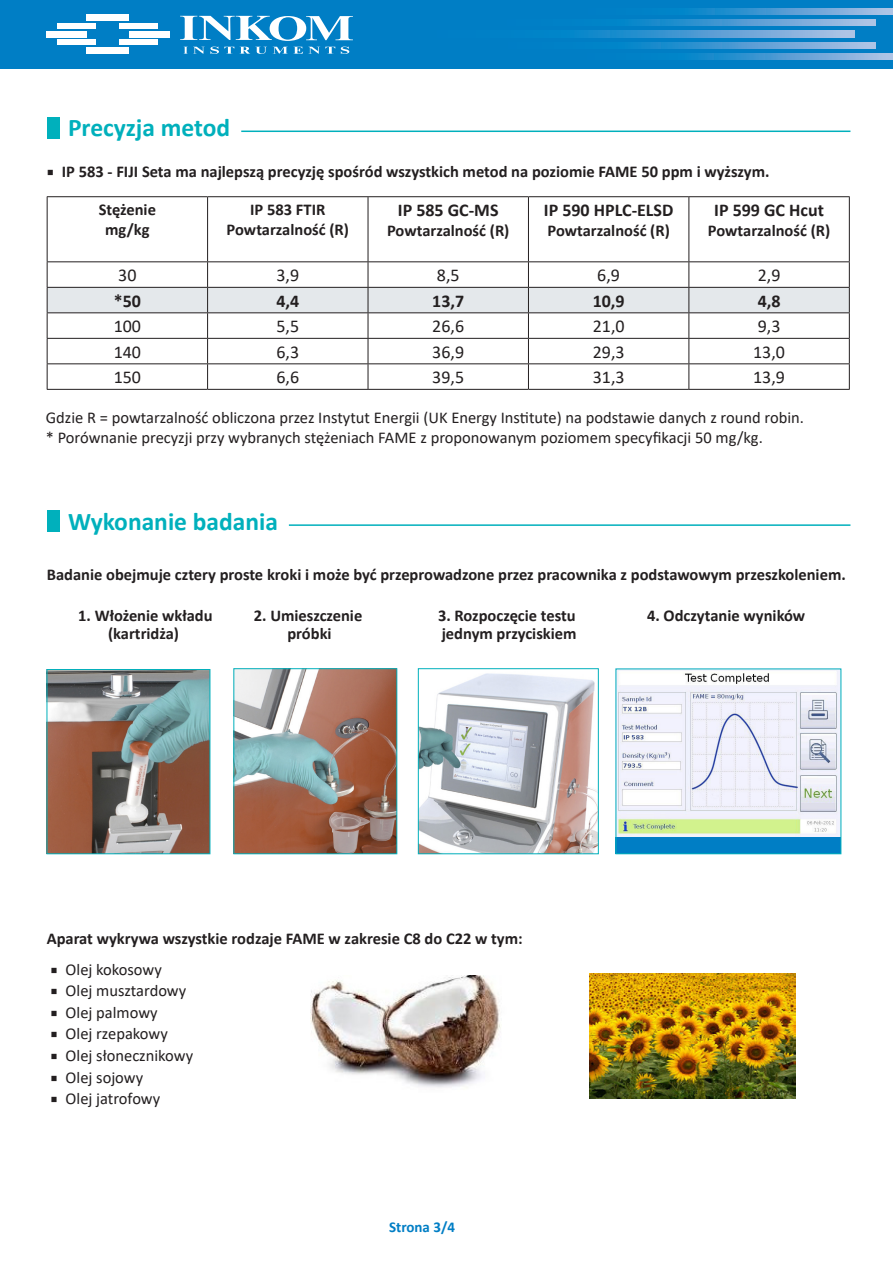
<style>
.page{position:relative;width:893px;height:1263px;background:#fff}
.page>*{position:absolute;margin:0;border:0;box-sizing:border-box;transform-origin:0 0}
.t1{font:700 25.5px "Calibri";color:#00b0bc}
.t2{font:18px "Calibri";color:#231f20}
.t3{font:700 18px "Calibri";color:#231f20}
.t4{font:700 16.5px/18px "Calibri";color:#231f20;text-align:center}
.t5{font:16.5px/19.8px "Calibri";color:#231f20}
.t6{font:700 15px "Calibri";color:#007ec5}
.s1{font-family:"Minion Pro";font-weight:400;font-size:18px}
.s2{font-family:"Minion Pro";font-size:18px}
</style>
<div class="page">
<div style="left:47px;top:117px;width:13px;height:21px;background:#00b0bc"></div>
<hr style="left:241px;top:131px;width:609px;height:1px;background:#00b0bc">
<hr style="left:47px;top:196px;width:161px;height:1px;background:#231f20">
<hr style="left:47px;top:197px;width:1px;height:64px;background:#231f20">
<hr style="left:208px;top:196px;width:160px;height:1px;background:#231f20">
<hr style="left:207px;top:197px;width:1px;height:64px;background:#231f20">
<hr style="left:368px;top:196px;width:160px;height:1px;background:#231f20">
<hr style="left:368px;top:197px;width:1px;height:64px;background:#231f20">
<hr style="left:528px;top:196px;width:161px;height:1px;background:#231f20">
<hr style="left:528px;top:197px;width:1px;height:64px;background:#231f20">
<hr style="left:689px;top:196px;width:161px;height:1px;background:#231f20">
<hr style="left:688px;top:197px;width:1px;height:64px;background:#231f20">
<hr style="left:849px;top:197px;width:1px;height:64px;background:#231f20">
<hr style="left:47px;top:261px;width:161px;height:1px;background:#231f20">
<hr style="left:208px;top:261px;width:160px;height:1px;background:#231f20">
<hr style="left:368px;top:261px;width:160px;height:1px;background:#231f20">
<hr style="left:528px;top:261px;width:161px;height:1px;background:#231f20">
<hr style="left:689px;top:261px;width:161px;height:1px;background:#231f20">
<svg style="left:47px;top:262px;width:803px;height:127px"></svg>
<hr style="left:47px;top:389px;width:161px;height:1px;background:#231f20">
<hr style="left:208px;top:389px;width:160px;height:1px;background:#231f20">
<hr style="left:368px;top:389px;width:160px;height:1px;background:#231f20">
<hr style="left:528px;top:389px;width:161px;height:1px;background:#231f20">
<hr style="left:689px;top:389px;width:161px;height:1px;background:#231f20">
<img style="left:49px;top:671px;width:159px;height:181px">
<div style="left:47px;top:669px;width:163px;height:185px;border:1px solid #00b0bc"></div>
<img style="left:236px;top:670px;width:159px;height:182px">
<div style="left:234px;top:668px;width:163px;height:186px;border:1px solid #00b0bc"></div>
<img style="left:420px;top:673px;width:176px;height:179px">
<div style="left:418px;top:668px;width:180px;height:186px;border:1px solid #00b0bc"></div>
<div style="left:616px;top:669px;width:225px;height:185px;background:#007ec5"></div>
<img style="left:618px;top:671px;width:221px;height:165px">
<div style="left:616px;top:669px;width:225px;height:185px;border:1px solid #00b0bc"></div>
<div style="left:0;top:0;width:893px;height:68px;background:#007ec5"></div>
<svg style="left:695px;top:8px;width:198px;height:7px"></svg>
<svg style="left:637px;top:19px;width:239px;height:7px;background:#5ca1d6"></svg>
<svg style="left:584px;top:31px;width:271px;height:6px;background:#5ca1d6"></svg>
<svg style="left:638px;top:42px;width:238px;height:7px;background:#5ca1d6"></svg>
<svg style="left:695px;top:54px;width:198px;height:6px"></svg>
<div style="left:87px;top:14px;width:42px;height:7px;background:#fff"></div>
<div style="left:87px;top:47px;width:42px;height:6px;background:#fff"></div>
<div style="left:129px;top:31px;width:40px;height:6px;background:#fff"></div>
<div style="left:47px;top:31px;width:40px;height:6px;background:#fff"></div>
<div style="left:119px;top:39px;width:38px;height:6px;background:#fff"></div>
<div style="left:57px;top:39px;width:39px;height:6px;background:#fff"></div>
<div style="left:119px;top:23px;width:38px;height:6px;background:#fff"></div>
<div style="left:57px;top:23px;width:39px;height:6px;background:#fff"></div>
<svg style="left:180px;top:16px;width:173px;height:25px"></svg>
<svg style="left:184px;top:47px;width:50px;height:7px"></svg>
<svg style="left:240px;top:47px;width:26px;height:7px"></svg>
<svg style="left:273px;top:47px;width:62px;height:7px"></svg>
<svg style="left:341px;top:47px;width:8px;height:7px"></svg>
<div style="left:47px;top:511px;width:13px;height:21px;background:#00b0bc"></div>
<hr style="left:289px;top:524px;width:561px;height:2px;background:#00b0bc">
<img style="left:310px;top:975px;width:191px;height:113px">
<img style="left:590px;top:974px;width:205px;height:124px">
<p class="t1" style="left:68px;top:110px;width:164px">Precyzja metod</p>
<p class="t4" style="left:47px;top:163px;width:724px"><span class="s1">■</span> IP 583 - FIJI Seta ma najlepszą precyzję spośród wszystkich metod na poziomie FAME 50 ppm i wyższym.</p>
<p class="t4" style="left:99px;top:200px;width:59px">Stężenie</p>
<p class="t4" style="left:105px;top:220px;width:46px">mg/kg</p>
<p class="t4" style="left:250px;top:200px;width:77px">IP 583 FTIR</p>
<p class="t4" style="left:227px;top:220px;width:124px">Powtarzalność (R)</p>
<p class="t3" style="left:398px;top:198px;width:102px">IP 585 GC-MS</p>
<p class="t4" style="left:387px;top:221px;width:124px">Powtarzalność (R)</p>
<p class="t3" style="left:544px;top:198px;width:131px">IP 590 HPLC-ELSD</p>
<p class="t4" style="left:547px;top:221px;width:124px">Powtarzalność (R)</p>
<p class="t3" style="left:714px;top:198px;width:111px">IP 599 GC Hcut</p>
<p class="t4" style="left:708px;top:221px;width:124px">Powtarzalność (R)</p>
<p class="t2" style="left:118px;top:263px;width:20px">30</p>
<p class="t2" style="left:276px;top:263px;width:24px">3,9</p>
<p class="t2" style="left:437px;top:263px;width:24px">8,5</p>
<p class="t2" style="left:597px;top:263px;width:24px">6,9</p>
<p class="t2" style="left:758px;top:263px;width:24px">2,9</p>
<p class="t3" style="left:114px;top:288px;width:29px">*50</p>
<p class="t3" style="left:276px;top:288px;width:24px">4,4</p>
<p class="t3" style="left:432px;top:288px;width:34px">13,7</p>
<p class="t3" style="left:593px;top:288px;width:34px">10,9</p>
<p class="t3" style="left:758px;top:288px;width:24px">4,8</p>
<p class="t2" style="left:114px;top:314px;width:29px">100</p>
<p class="t2" style="left:276px;top:314px;width:24px">5,5</p>
<p class="t2" style="left:432px;top:314px;width:33px">26,6</p>
<p class="t2" style="left:593px;top:314px;width:33px">21,0</p>
<p class="t2" style="left:758px;top:314px;width:24px">9,3</p>
<p class="t2" style="left:114px;top:339px;width:29px">140</p>
<p class="t2" style="left:276px;top:339px;width:24px">6,3</p>
<p class="t2" style="left:432px;top:339px;width:33px">36,9</p>
<p class="t2" style="left:593px;top:339px;width:33px">29,3</p>
<p class="t2" style="left:753px;top:339px;width:33px">13,0</p>
<p class="t2" style="left:114px;top:365px;width:29px">150</p>
<p class="t2" style="left:276px;top:365px;width:24px">6,6</p>
<p class="t2" style="left:432px;top:365px;width:33px">39,5</p>
<p class="t2" style="left:593px;top:365px;width:33px">31,3</p>
<p class="t2" style="left:753px;top:365px;width:33px">13,9</p>
<p class="t5" style="left:46px;top:408px;width:760px">Gdzie R = powtarzalność obliczona przez Instytut Energii (UK Energy Institute) na podstawie danych z round robin. * Porównanie precyzji przy wybranych stężeniach FAME z proponowanym poziomem specyfikacji 50 mg/kg.</p>
<p class="t1" style="left:68px;top:504px;width:211px">Wykonanie badania</p>
<p class="t4" style="left:47px;top:565px;width:800px">Badanie obejmuje cztery proste kroki i może być przeprowadzone przez pracownika z podstawowym przeszkoleniem.</p>
<p class="t4" style="left:78px;top:607px;width:136px">1. Włożenie wkładu</p>
<p class="t4" style="left:108px;top:625px;width:73px">(kartridża)</p>
<p class="t4" style="left:254px;top:607px;width:110px">2. Umieszczenie próbki</p>
<p class="t4" style="left:438px;top:607px;width:139px">3. Rozpoczęcie testu</p>
<p class="t4" style="left:647px;top:607px;width:160px">4. Odczytanie wyników</p>
<p class="t4" style="left:442px;top:625px;width:136px">jednym przyciskiem</p>
<p class="t4" style="left:47px;top:929px;width:477px">Aparat wykrywa wszystkie rodzaje FAME w zakresie C8 do C22 w tym:</p>
<p class="t5" style="left:51px;top:959px;width:113px"><span class="s2">■</span> Olej kokosowy</p>
<p class="t5" style="left:51px;top:980px;width:137px"><span class="s2">■</span> Olej musztardowy</p>
<p class="t5" style="left:51px;top:1002px;width:109px"><span class="s2">■</span> Olej palmowy</p>
<p class="t5" style="left:51px;top:1024px;width:119px"><span class="s2">■</span> Olej rzepakowy</p>
<p class="t5" style="left:51px;top:1045px;width:144px"><span class="s2">■</span> Olej słonecznikowy</p>
<p class="t5" style="left:51px;top:1067px;width:94px"><span class="s2">■</span> Olej sojowy</p>
<p class="t5" style="left:51px;top:1088px;width:111px"><span class="s2">■</span> Olej jatrofowy</p>
<p class="t6" style="left:389px;top:1216px;width:68px">Strona 3/4</p>
</div>
